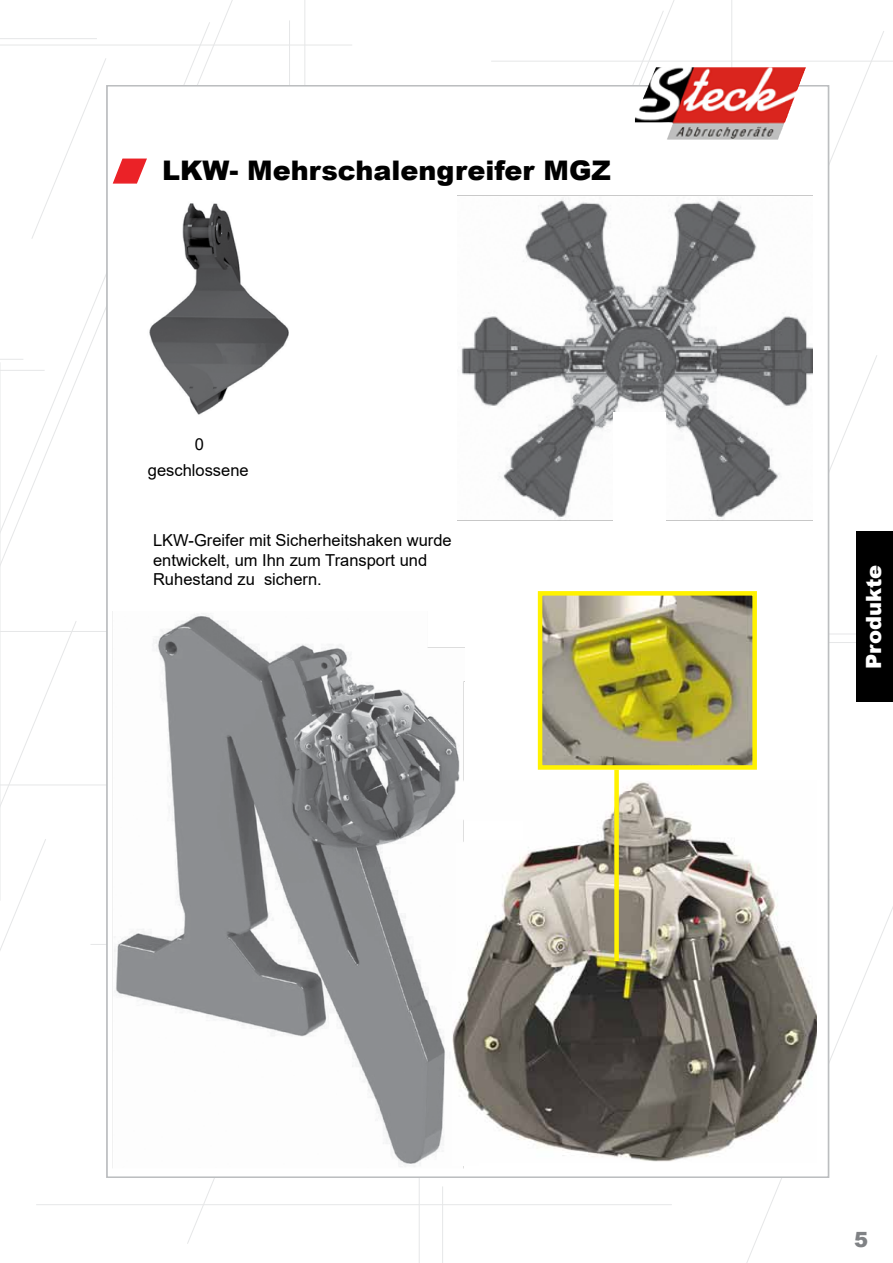
<style>
.page{position:relative;width:893px;height:1263px;background:#fff}
.page>*{position:absolute;margin:0;border:0;box-sizing:border-box;transform-origin:0 0}
.t1{font:900 27px "Arial";color:#000}
.t2{font:900 21px "Arial";color:#fff}
.t3{font:900 21px "Arial";color:#808285}
.t4{font:16.5px/19.8px "Arial";color:#000;text-align:center}
</style>
<div class="page">
<svg style="left:0;top:22px;width:211px;height:542px"></svg>
<svg style="left:746px;top:901px;width:147px;height:362px"></svg>
<svg style="left:0;top:621px;width:77px;height:330px"></svg>
<svg style="left:829px;top:354px;width:48px;height:183px"></svg>
<svg style="left:187px;top:1178px;width:28px;height:66px"></svg>
<hr style="left:0;top:38px;width:97px;height:1px;background:#e6e7e8">
<hr style="left:491px;top:61px;width:402px;height:1px;background:#e6e7e8">
<svg style="left:0;top:359px;width:23px;height:1px"></svg>
<hr style="left:0;top:370px;width:45px;height:1px;background:#e6e7e8">
<hr style="left:0;top:784px;width:370px;height:1px;background:#e6e7e8">
<hr style="left:36px;top:1204px;width:636px;height:1px;background:#e6e7e8">
<hr style="left:0;top:631px;width:141px;height:1px;background:#e6e7e8">
<hr style="left:731px;top:0;width:1px;height:511px;background:#e6e7e8">
<hr style="left:289px;top:20px;width:1px;height:539px;background:#e6e7e8">
<hr style="left:304px;top:0;width:1px;height:504px;background:#e6e7e8">
<hr style="left:419px;top:753px;width:1px;height:510px;background:#e6e7e8">
<hr style="left:442px;top:1186px;width:1px;height:77px;background:#e6e7e8">
<hr style="left:0;top:45px;width:352px;height:1px;background:#e6e7e8">
<hr style="left:0;top:362px;width:1px;height:539px;background:#e6e7e8">
<svg style="left:829px;top:31px;width:55px;height:181px"></svg>
<hr style="left:733px;top:634px;width:160px;height:1px;background:#e6e7e8">
<hr style="left:719px;top:642px;width:160px;height:1px;background:#e6e7e8">
<hr style="left:90px;top:944px;width:283px;height:1px;background:#e6e7e8">
<div style="left:106px;top:85px;width:723px;height:1093px;background:#fff;border:2px solid #bcbec0"></div>
<div style="left:856px;top:531px;width:37px;height:171px;background:#000"></div>
<svg style="left:31px;top:57px;width:117px;height:183px"></svg>
<img style="left:130px;top:190px;width:159px;height:225px">
<img style="left:457px;top:195px;width:355px;height:326px">
<img style="left:112px;top:611px;width:353px;height:557px">
<div style="left:614px;top:412px;width:52px;height:124px;background:#fff"></div>
<img style="left:452px;top:779px;width:364px;height:386px">
<div style="left:614px;top:770px;width:5px;height:191px;background:#fff200"></div>
<img style="left:543px;top:596px;width:209px;height:169px">
<div style="left:538px;top:591px;width:219px;height:179px;border:4px solid #fff200"></div>
<img style="left:635px;top:67px;width:171px;height:73px">
<h1 class="t1" style="left:162px;top:151px;width:450px">LKW- Mehrschalengreifer MGZ</h1>
<p class="t4" style="left:148px;top:430px;width:102px;line-height:26.5px">0 geschlossene</p>
<p class="t4" style="left:153px;top:530px;width:300px;text-align:left">LKW-Greifer mit Sicherheitshaken wurde entwickelt, um Ihn zum Transport und<br>Ruhestand zu sichern.</p>
<p class="t2" style="left:858px;top:669px;width:106px;rotate:-90deg">Produkte</p>
<p class="t3" style="left:854px;top:1224px;width:16px">5</p>
</div>
